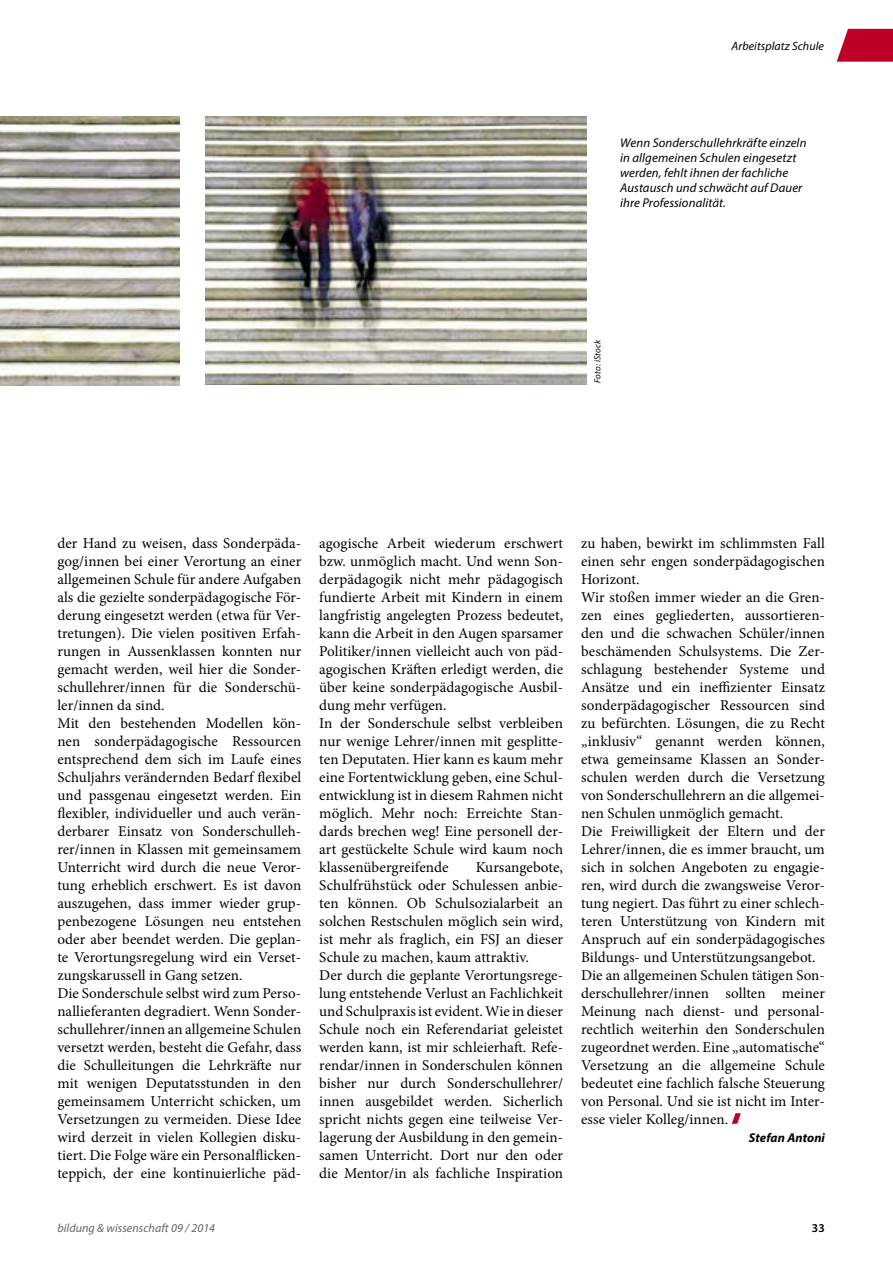
<style>
.page{position:relative;width:893px;height:1263px;background:#fff}
.page>*{position:absolute;margin:0;border:0;box-sizing:border-box;transform-origin:0 0}
.t1{font:15px/18px "Minion Pro";letter-spacing:.005em;color:#000}
.t2{font:italic 12.75px/15px "Myriad Pro";letter-spacing:.01em;color:#000}
.t3{font:italic 700 12.75px "Myriad Pro";letter-spacing:.005em;color:#000}
.t4{font:italic 12px "Myriad Pro";letter-spacing:.005em;color:#636363}
.t5{font:italic 12px "Myriad Pro";letter-spacing:.005em;color:#000}
.t6{font:600 12px "Myriad Pro";color:#000}
.t7{font:italic 9px "Myriad Pro";letter-spacing:.01em;color:#000}
</style>
<div class="page">
<svg style="left:837px;top:29px;width:56px;height:33px;background:#c41a3d"></svg>
<svg style="left:732px;top:1113px;width:9px;height:11px"></svg>
<img style="left:0;top:117px;width:179px;height:269px">
<img style="left:205px;top:116px;width:381px;height:269px">
<p class="t5" style="left:731px;top:38px;width:94px">Arbeitsplatz Schule</p>
<p class="t2" style="left:620px;top:135px;width:188px">Wenn Sonderschullehrkräfte einzeln in allgemeinen Schulen eingesetzt werden, fehlt ihnen der fachliche Austausch und schwächt auf Dauer ihre Professionalität.</p>
<p class="t7" style="left:592px;top:383px;width:44px;rotate:-90deg">Foto: iStock</p>
<p class="t1" style="left:57px;top:534px;width:245px">der Hand zu weisen, dass Sonderpäda&shy;gog/innen bei einer Verortung an einer allgemeinen Schule für andere Aufgaben als die gezielte sonderpädagogische För&shy;derung eingesetzt werden (etwa für Ver&shy;tretungen). Die vielen positiven Erfah&shy;rungen in Aussenklassen konnten nur gemacht werden, weil hier die Sonder&shy;schullehrer/innen für die Sonderschü&shy;ler/innen da sind.<br>Mit den bestehenden Modellen kön&shy;nen sonderpädagogische Ressourcen entsprechend dem sich im Laufe eines Schuljahrs verändernden Bedarf flexibel und passgenau eingesetzt werden. Ein flexibler, individueller und auch verän&shy;derbarer Einsatz von Sonderschulleh&shy;rer/innen in Klassen mit gemeinsamem Unterricht wird durch die neue Veror&shy;tung erheblich erschwert. Es ist davon auszugehen, dass immer wieder grup&shy;penbezogene Lösungen neu entstehen oder aber beendet werden. Die geplan&shy;te Verortungsregelung wird ein Verset&shy;zungskarussell in Gang setzen.<br>Die Sonderschule selbst wird zum Perso&shy;nallieferanten degradiert. Wenn Sonder&shy;schullehrer/innen an allgemeine Schulen versetzt werden, besteht die Gefahr, dass die Schulleitungen die Lehrkräfte nur mit wenigen Deputatsstunden in den gemeinsamem Unterricht schicken, um Versetzungen zu vermeiden. Diese Idee wird derzeit in vielen Kollegien disku&shy;tiert. Die Folge wäre ein Personalflicken&shy;teppich, der eine kontinuierliche päd-</p>
<p class="t1" style="left:319px;top:534px;width:245px">agogische Arbeit wiederum erschwert bzw. unmöglich macht. Und wenn Son&shy;derpädagogik nicht mehr pädagogisch fundierte Arbeit mit Kindern in einem langfristig angelegten Prozess bedeutet, kann die Arbeit in den Augen sparsamer Politiker/innen vielleicht auch von päd&shy;agogischen Kräften erledigt werden, die über keine sonderpädagogische Ausbil&shy;dung mehr verfügen.<br>In der Sonderschule selbst verbleiben nur wenige Lehrer/innen mit gesplitte&shy;ten Deputaten. Hier kann es kaum mehr eine Fortentwicklung geben, eine Schul&shy;entwicklung ist in diesem Rahmen nicht möglich. Mehr noch: Erreichte Stan&shy;dards brechen weg! Eine personell der&shy;art gestückelte Schule wird kaum noch klassenübergreifende</p>
<p class="t1" style="left:319px;top:858px;width:245px;text-indent:156px">Kursangebote, Schulfrühstück oder Schulessen anbie&shy;ten können. Ob Schulsozialarbeit an solchen Restschulen möglich sein wird, ist mehr als fraglich, ein FSJ an dieser Schule zu machen, kaum attraktiv.<br>Der durch die geplante Verortungsrege&shy;lung entstehende Verlust an Fachlichkeit und Schulpraxis ist evident. Wie in dieser Schule noch ein Referendariat geleistet werden kann, ist mir schleierhaft. Refe&shy;rendar/innen in Sonderschulen können bisher nur durch Sonderschullehrer/ innen ausgebildet werden. Sicherlich spricht nichts gegen eine teilweise Ver&shy;lagerung der Ausbildung in den gemein&shy;samen Unterricht. Dort nur den oder die Mentor/in als fachliche Inspiration</p>
<p class="t4" style="left:57px;top:1220px;width:159px">bildung &amp; wissenschaft 09 / 2014</p>
<p class="t1" style="left:581px;top:534px;width:245px">zu haben, bewirkt im schlimmsten Fall einen sehr engen sonderpädagogischen Horizont.<br>Wir stoßen immer wieder an die Gren&shy;zen eines gegliederten, aussortieren&shy;den und die schwachen Schüler/innen beschämenden Schulsystems. Die Zer&shy;schlagung bestehender Systeme und Ansätze und ein ineffizienter Einsatz sonderpädagogischer Ressourcen sind zu befürchten. Lösungen, die zu Recht „inklusiv“ genannt werden können, etwa gemeinsame Klassen an Sonder&shy;schulen werden durch die Versetzung von Sonderschullehrern an die allgemei&shy;nen Schulen unmöglich gemacht.<br>Die Freiwilligkeit der Eltern und der Lehrer/innen, die es immer braucht, um sich in solchen Angeboten zu engagie&shy;ren, wird durch die zwangsweise Veror&shy;tung negiert. Das führt zu einer schlech&shy;teren Unterstützung von Kindern mit Anspruch auf ein sonderpädagogisches Bildungs- und Unterstützungsangebot.<br>Die an allgemeinen Schulen tätigen Son&shy;derschullehrer/innen sollten meiner Meinung nach dienst- und personal&shy;rechtlich weiterhin den Sonderschulen zugeordnet werden. Eine „automatische“ Versetzung an die allgemeine Schule bedeutet eine fachlich falsche Steuerung von Personal. Und sie ist nicht im Inter&shy;esse vieler Kolleg/innen.</p>
<p class="t3" style="left:749px;top:1129px;width:77px">Stefan Antoni</p>
<p class="t6" style="left:812px;top:1220px;width:15px">33</p>
</div>
